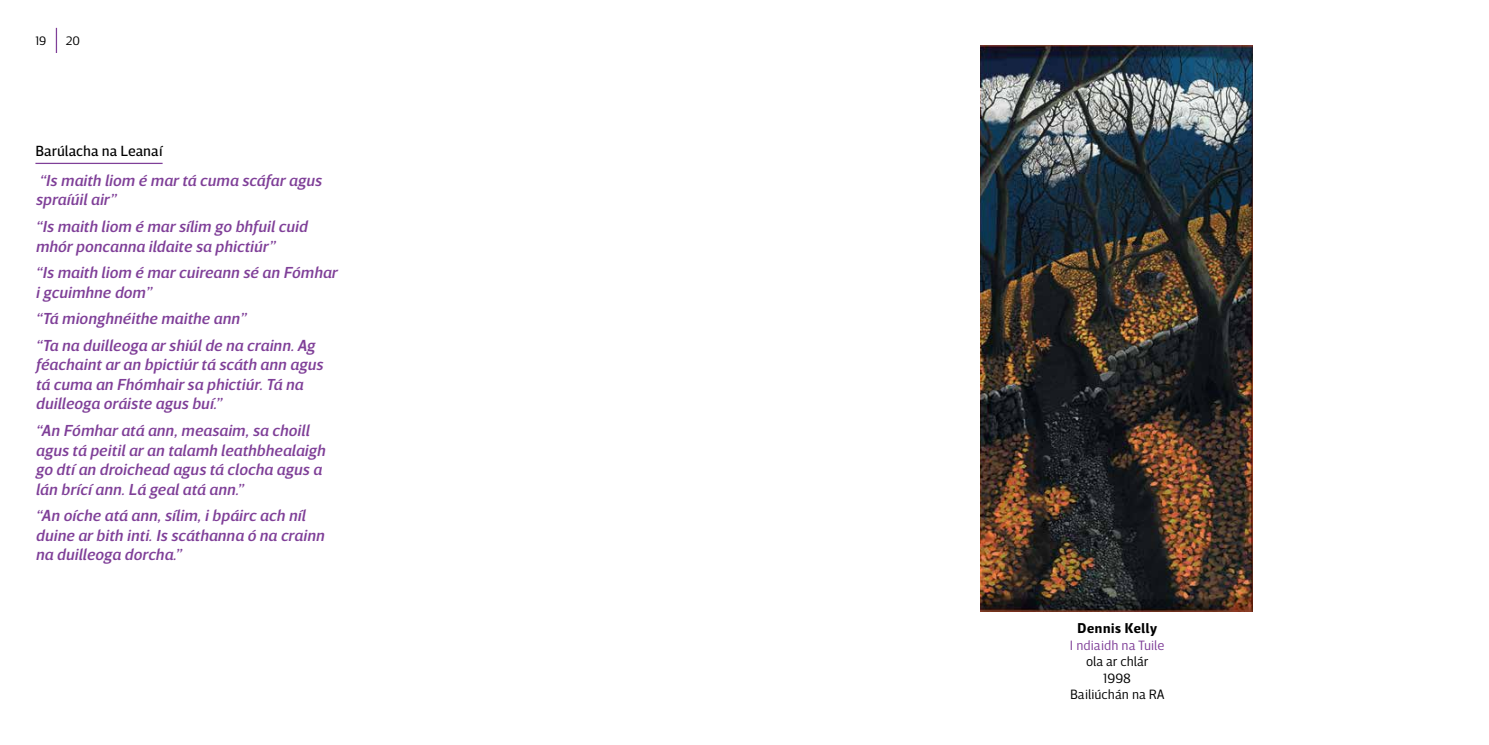
<style>
.page{position:relative;width:1489px;height:745px;background:#fff}
.page>*{position:absolute;margin:0;border:0;box-sizing:border-box;transform-origin:0 0}
.t1{font:italic 500 16.25px/19.5px "Breve Sans Text";color:#7f3f98}
.t2{font:15px "Breve Sans Text";color:#000}
.t3{font:300 13.75px/16.5px "Breve Sans Text";color:#000;text-align:center}
.t4{font:300 13.75px "Breve Sans Text";color:#7f3f98}
.t5{font:700 13.75px "Breve Sans Title";letter-spacing:.05em;color:#000}
.t6{font:300 12.5px "Breve Sans Text";color:#000}
</style>
<div class="page">
<img style="left:980px;top:45px;width:272px;height:565px">
<hr style="left:35px;top:163px;width:128px;height:1px;background:#7f3f98">
<svg style="left:56px;top:28px;width:1px;height:25px"></svg>
<p class="t6" style="left:35px;top:33px;width:12px">19</p>
<p class="t6" style="left:66px;top:33px;width:16px">20</p>
<p class="t2" style="left:35px;top:142px;width:129px">Barúlacha na Leanaí</p>
<p class="t1" style="left:35px;top:171px;width:287px">“Is maith liom é mar tá cuma scáfar agus spraíúil air”</p>
<p class="t1" style="left:35px;top:217px;width:273px">“Is maith liom é mar sílim go bhfuil cuid mhór poncanna ildaite sa phictiúr”</p>
<p class="t1" style="left:35px;top:263px;width:303px">“Is maith liom é mar cuireann sé an Fómhar i gcuimhne dom”</p>
<p class="t1" style="left:35px;top:305px;width:281px;line-height:26.6px">“Tá mionghnéithe maithe ann”<br>“Ta na duilleoga ar shiúl de na crainn. Ag</p>
<p class="t1" style="left:35px;top:355px;width:289px">féachaint ar an bpictiúr tá scáth ann agus tá cuma an Fhómhair sa phictiúr. Tá na duilleoga oráiste agus buí.”</p>
<p class="t1" style="left:35px;top:421px;width:291px">“An Fómhar atá ann, measaim, sa choill agus tá peitil ar an talamh leathbhealaigh go dtí an droichead agus tá clocha agus a lán brící ann. Lá geal atá ann.”</p>
<p class="t1" style="left:35px;top:506px;width:290px">“An oíche atá ann, sílim, i bpáirc ach níl duine ar bith inti. Is scáthanna ó na crainn na duilleoga dorcha.”</p>
<p class="t5" style="left:1077px;top:620px;width:81px">Dennis Kelly</p>
<p class="t4" style="left:1069px;top:637px;width:96px">I ndiaidh na Tuile</p>
<p class="t3" style="left:1069px;top:653px;width:96px">ola ar chlár<br>1998<br>Bailiúchán na RA</p>
</div>
